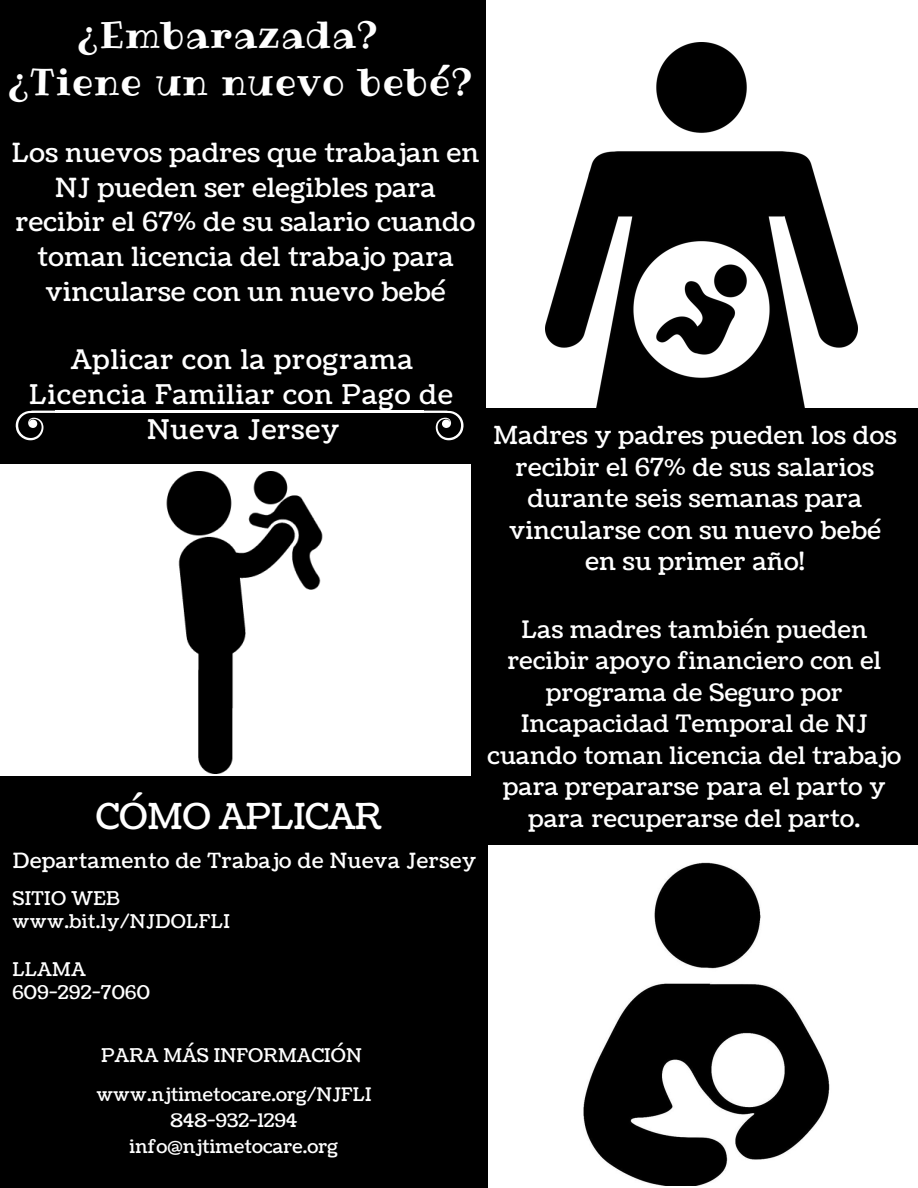
<style>
.page{position:relative;width:918px;height:1188px;background:#fff}
.page>*{position:absolute;margin:0;border:0;box-sizing:border-box;transform-origin:0 0}
.t1{font:37.35px/47.2px "Ribeye";letter-spacing:.04em;color:#fff}
.t2{font:35.85px "Coustard";letter-spacing:-.01em;color:#fff}
.t3{font:27.15px/34.8px "Coustard";letter-spacing:.04em;color:#fff;text-align:center}
.t4{font:26.4px/34.8px "Coustard";letter-spacing:.02em;color:#fff;text-align:center}
.t5{font:24.9px/31.5px "Coustard";letter-spacing:.02em;color:#fff;text-align:center}
.t6{font:24.15px/31.5px "Coustard";letter-spacing:.02em;color:#fff;text-align:center}
.t7{font:21px "Coustard";letter-spacing:.03em;color:#fff}
.t8{font:18.9px/23.7px "Coustard";letter-spacing:.02em;color:#fff}
.t9{font:18.75px/25.8px "Coustard";letter-spacing:.01em;color:#fff;text-align:center}
</style>
<div class="page">
<div style="left:0;top:0;width:486px;height:464px;background:#000"></div>
<hr style="left:55px;top:411px;width:368px;height:2px;background:#fff">
<svg style="left:16px;top:411px;width:39px;height:29px"></svg>
<svg style="left:423px;top:411px;width:41px;height:29px"></svg>
<img style="left:584px;top:863px;width:246px;height:323px">
<div style="left:471px;top:408px;width:447px;height:437px;background:#000"></div>
<div style="left:0;top:776px;width:487px;height:412px;background:#000"></div>
<img style="left:546px;top:43px;width:311px;height:365px">
<img style="left:166px;top:471px;width:157px;height:303px">
<h1 class="t1" style="left:8px;top:11px;width:466px;text-indent:70px">¿Embarazada? ¿Tiene un nuevo bebé?</h1>
<p class="t4" style="left:12px;top:136px;width:469px">Los nuevos padres que trabajan en<br>NJ pueden ser elegibles para recibir el 67% de su salario cuando toman licencia del trabajo para vincularse con un nuevo bebé</p>
<p class="t3" style="left:29px;top:343px;width:425px">Aplicar con la programa<br>Licencia Familiar con Pago de<br>Nueva Jersey</p>
<p class="t5" style="left:493px;top:421px;width:405px">Madres y padres pueden los dos recibir el 67% de sus salarios durante seis semanas para vincularse con su nuevo bebé en su primer año!</p>
<h2 class="t2" style="left:96px;top:793px;width:288px">CÓMO APLICAR</h2>
<p class="t7" style="left:13px;top:847px;width:465px">Departamento de Trabajo de Nueva Jersey</p>
<p class="t8" style="left:12px;top:887px;width:219px">SITIO WEB www.bit.ly/NJDOLFLI</p>
<p class="t8" style="left:12px;top:958px;width:139px">LLAMA<br>609-292-7060</p>
<p class="t6" style="left:488px;top:614px;width:415px">Las madres también pueden recibir apoyo financiero con el programa de Seguro por<br>Incapacidad Temporal de NJ cuando toman licencia del trabajo para prepararse para el parto y</p>
<p class="t6" style="left:528px;top:803px;width:333px">para recuperarse del parto.</p>
<p class="t8" style="left:101px;top:1044px;width:262px">PARA MÁS INFORMACIÓN</p>
<p class="t9" style="left:96px;top:1082px;width:276px">www.njtimetocare.org/NJFLI<br>848-932-1294 info@njtimetocare.org</p>
</div>
